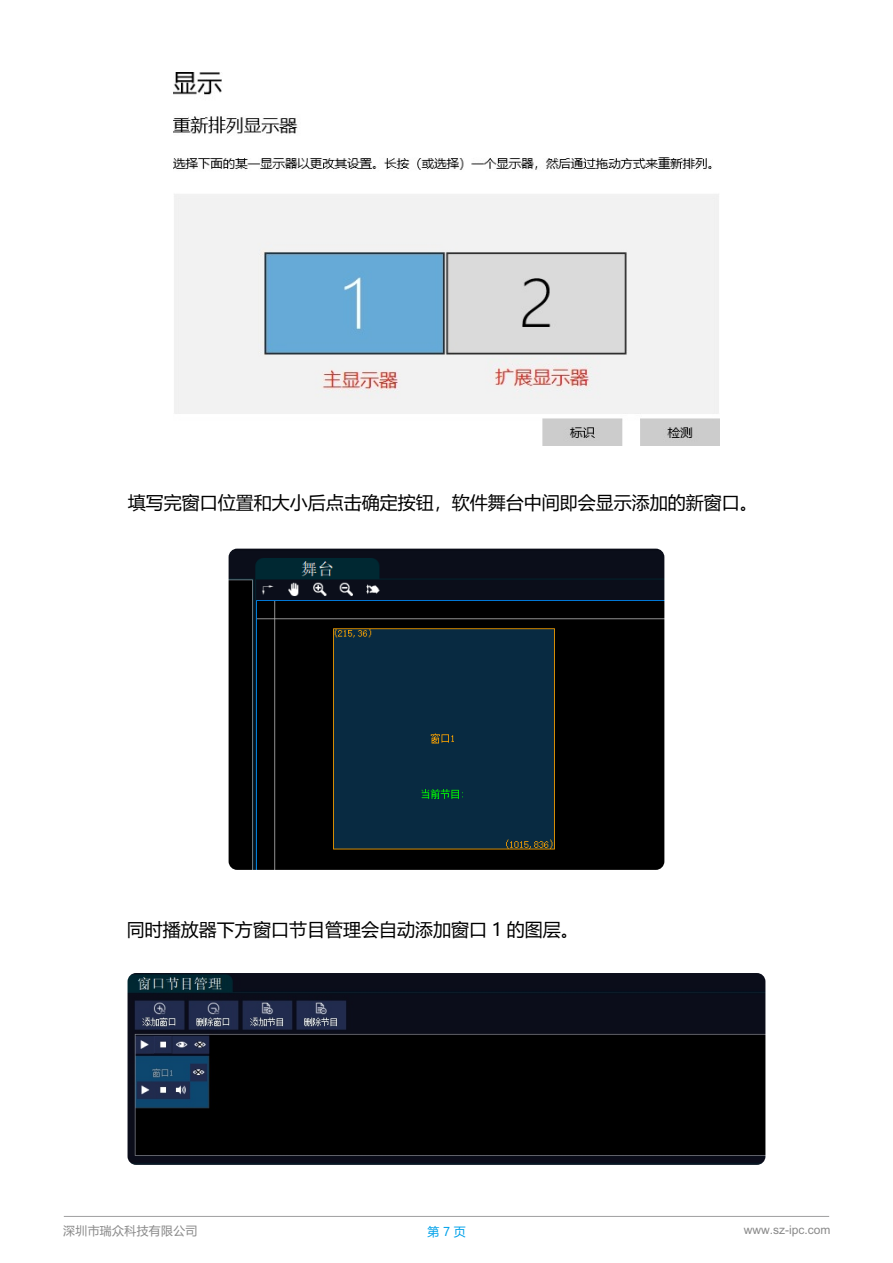
<style>
.page{position:relative;width:893px;height:1263px;background:#fff}
.page>*{position:absolute;margin:0;border:0;box-sizing:border-box;transform-origin:0 0}
.t1{font:18px "Microsoft Ya Hei";color:#000}
.t2{font:12px "Arial Unicode MS";color:#898989}
.t3{font:12px "Microsoft Ya Hei";letter-spacing:.03em;color:#898989}
.t4{font:12px "Microsoft Ya Hei";color:#00a1e9}
</style>
<div class="page">
<hr style="left:64px;top:1216px;width:765px;height:1px;background:#9f9fa0">
<img style="left:174px;top:73px;width:545px;height:372px">
<img style="left:229px;top:549px;width:435px;height:321px;border-radius:9px">
<img style="left:128px;top:973px;width:637px;height:192px;border-radius:9px">
<p class="t1" style="left:128px;top:494px;width:632px">填写完窗口位置和大小后点击确定按钮，软件舞台中间即会显示添加的新窗口。</p>
<p class="t1" style="left:127px;top:921px;width:453px">同时播放器下方窗口节目管理会自动添加窗口 1 的图层。</p>
<p class="t3" style="left:63px;top:1225px;width:136px">深圳市瑞众科技有限公司</p>
<p class="t4" style="left:428px;top:1226px;width:40px">第 7 页</p>
<p class="t2" style="left:744px;top:1225px;width:88px">www.sz-ipc.com</p>
</div>
